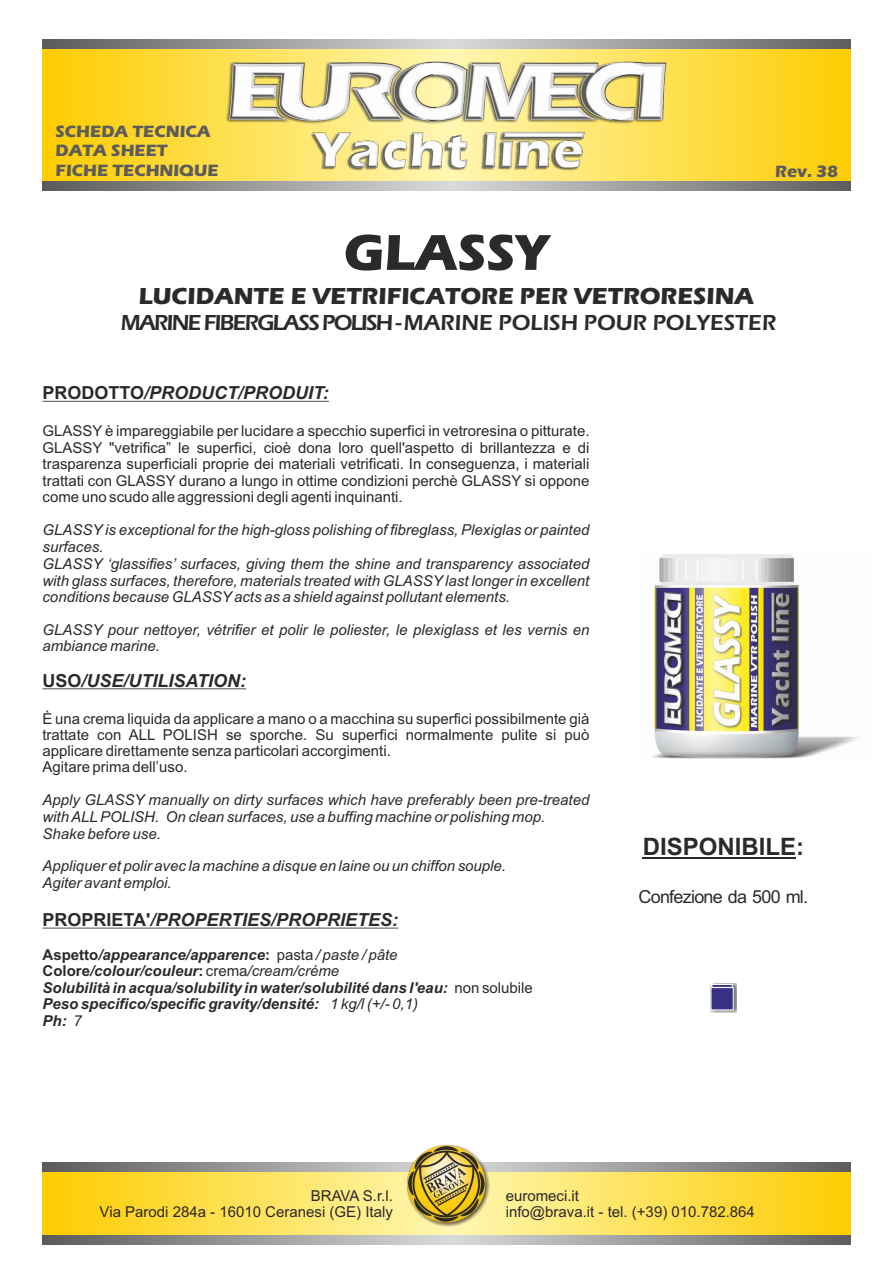
<style>
.page{position:relative;width:893px;height:1263px;background:#fff}
.page>*{position:absolute;margin:0;border:0;box-sizing:border-box;transform-origin:0 0}
.t1{font:700 52.2px "Eras ITC";color:#2b2929}
.t2{font:700 24px "Eras ITC";color:#2b2929}
.t3{font:700 24px "Arial";color:#2b2929}
.t4{font:600 22.5px "Eras ITC";color:#2b2929}
.t5{font:italic 700 18px "Arial";color:#2b2929}
.t6{font:18px "Arial";letter-spacing:-.04em;color:#2b2929}
.t7{font:700 16.95px/19.4px "Eras ITC";color:#5c5c5c}
.t8{font:15px/16.5px "Arial";color:#2b2929;text-align:justify}
.t9{font:italic 15px/16.8px "Arial";color:#2b2929}
.t10{font:italic 700 15px/16.5px "Arial";color:#2b2929}
.s1{font-style:normal}
.s2{font-weight:400;font-style:normal}
.s3{font-weight:400}
</style>
<div class="page">
<img style="left:652px;top:554px;width:207px;height:204px">
<hr style="left:643px;top:858px;width:153px;height:1px;background:#2b2929">
<svg style="left:43px;top:49px;width:807px;height:133px;background:#fcd839"></svg>
<svg style="left:43px;top:40px;width:807px;height:9px;background:#9a9a9a"></svg>
<svg style="left:43px;top:182px;width:807px;height:8px;background:#9a9a9a"></svg>
<img style="left:226px;top:61px;width:441px;height:110px">
<hr style="left:43px;top:401px;width:101px;height:1px;background:#2b2929">
<hr style="left:43px;top:688px;width:39px;height:1px;background:#2b2929">
<hr style="left:43px;top:928px;width:107px;height:1px;background:#2b2929">
<hr style="left:144px;top:401px;width:185px;height:1px;background:#2b2929">
<hr style="left:82px;top:688px;width:164px;height:1px;background:#2b2929">
<hr style="left:150px;top:928px;width:248px;height:1px;background:#2b2929">
<svg style="left:43px;top:1171px;width:807px;height:64px;background:#fcde52"></svg>
<svg style="left:43px;top:1162px;width:807px;height:9px;background:#939494"></svg>
<svg style="left:43px;top:1235px;width:807px;height:9px;background:#9a9a9a"></svg>
<img style="left:407px;top:1144px;width:82px;height:82px">
<div style="left:711px;top:983px;width:26px;height:30px;background:#2b2929;opacity:.64"></div>
<svg style="left:711px;top:984px;width:23px;height:26px"></svg>
<p class="t7" style="left:56px;top:123px;width:164px">SCHEDA TECNICA<br>DATA SHEET<br>FICHE TECHNIQUE</p>
<p class="t7" style="left:775px;top:164px;width:65px">Rev. 38</p>
<h1 class="t1" style="left:344px;top:233px;width:207px">GLASSY</h1>
<h2 class="t2" style="left:139px;top:287px;width:617px">LUCIDANTE E VETRIFICATORE PER VETRORESINA</h2>
<h3 class="t4" style="left:121px;top:315px;width:657px">MARINEFIBERGLASSPOLISH-MARINE POLISH POUR POLYESTER</h3>
<p class="t5" style="left:43px;top:386px;width:288px"><span class="s1">PRODOTTO</span>/PRODUCT/PRODUIT:</p>
<p class="t8" style="left:43px;top:424px;width:548px">GLASSY è impareggiabile per lucidare a specchio superfici in vetroresina o pitturate.<br>GLASSY "vetrifica” le superfici, cioè dona loro quell'aspetto di brillantezza e di trasparenza superficiali proprie dei materiali vetrificati. In conseguenza, i materiali trattati con GLASSY durano a lungo in ottime condizioni perchè GLASSY si oppone come uno scudo alle aggressioni degli agenti inquinanti.</p>
<p class="t9" style="left:42px;top:523px;width:548px">GLASSY is exceptional for the high-gloss polishing of fibreglass, Plexiglas or painted surfaces.<br>GLASSY ‘glassifies’ surfaces, giving them the shine and transparency associated with glass surfaces, therefore, materials treated with GLASSY last longer in excellent conditions because GLASSYacts as a shield against pollutant elements.</p>
<p class="t9" style="left:42px;top:623px;width:548px;line-height:16.4px">GLASSY pour nettoyer, vétrifier et polir le poliester, le plexiglass et les vernis en ambiance marine.</p>
<p class="t5" style="left:43px;top:674px;width:205px"><span class="s1">USO</span>/USE/UTILISATION:</p>
<p class="t8" style="left:42px;top:711px;width:548px">È una crema liquida da applicare a mano o a macchina su superfici possibilmente già trattate con ALL POLISH se sporche. Su superfici normalmente pulite si può applicare direttamente senza particolari accorgimenti.</p>
<p class="t8" style="left:43px;top:760px;width:147px">Agitare prima dell’uso.</p>
<p class="t9" style="left:42px;top:793px;width:548px">Apply GLASSY manually on dirty surfaces which have preferably been pre-treated with ALLPOLISH. On clean surfaces, use a buffing machine or polishing mop.<br>Shake before use.</p>
<p class="t9" style="left:42px;top:859px;width:465px;line-height:16.4px">Appliquer et polir avec la machine a disque en laine ou un chiffon souple.<br>Agiter avant emploi.</p>
<p class="t5" style="left:43px;top:913px;width:357px"><span class="s1">PROPRIETA'</span>/PROPERTIES/PROPRIETES:</p>
<p class="t10" style="left:42px;top:947px;width:492px"><span class="s1">Aspetto</span>/appearance/apparence<span class="s1">:</span> <span class="s2">pasta</span> <span class="s3">/ paste /pâte </span><span class="s1">Colore</span>/colour/couleur<span class="s1">:</span> <span class="s2">crema</span><span class="s3">/cream/créme<br></span>Solubilità in acqua/solubility in water/solubilité dans l'eau: <span class="s2">non solubile </span>Peso specifico/specific gravity/densité: <span class="s3">1 kg/l (+/- 0,1)<br></span>Ph: <span class="s3">7</span></p>
<h2 class="t3" style="left:643px;top:838px;width:163px">DISPONIBILE:</h2>
<p class="t6" style="left:638px;top:889px;width:171px">Confezione da 500 ml.</p>
<p class="t8" style="left:100px;top:1188px;width:295px;text-align:right">BRAVA S.r.l.<br>Via Parodi 284a - 16010 Ceranesi (GE) Italy</p>
<p class="t8" style="left:506px;top:1188px;width:251px">euromeci.it<br>info@brava.it - tel. (+39) 010.782.864</p>
</div>
